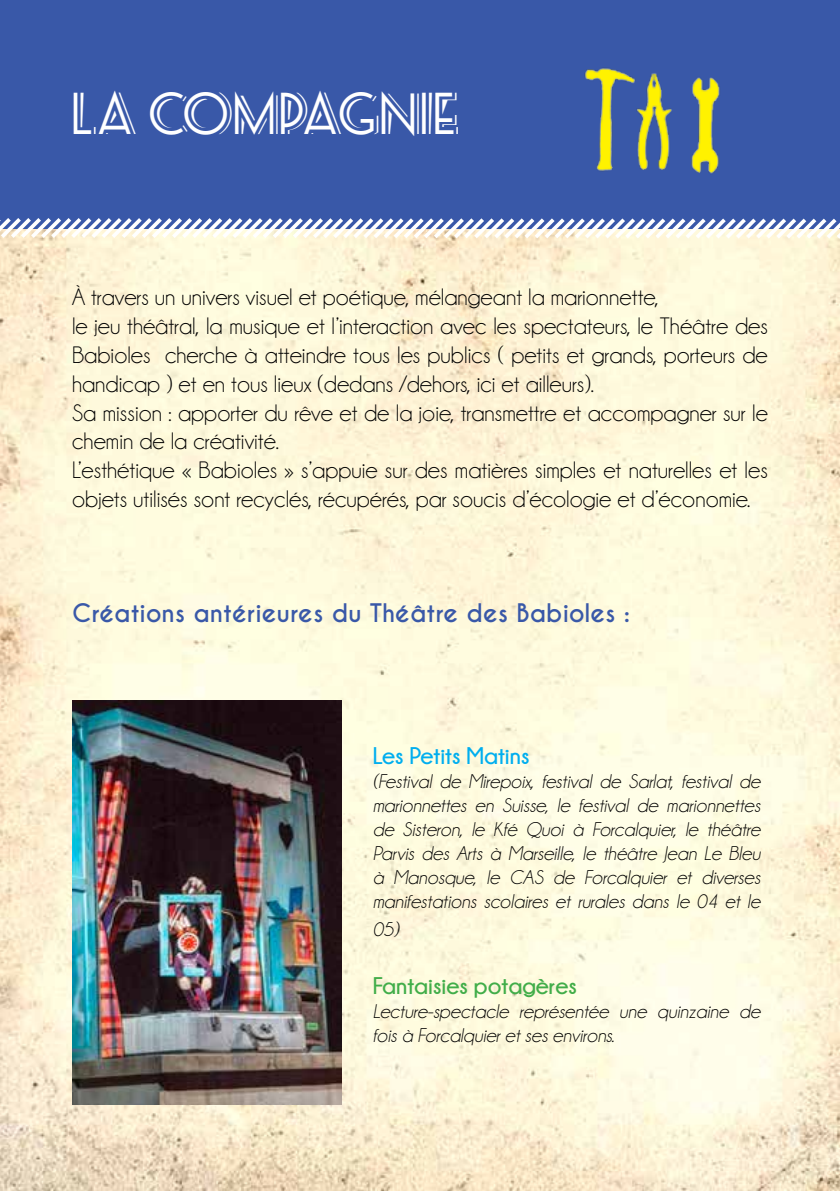
<style>
.page{position:relative;width:840px;height:1191px;background:#fff}
.page>*{position:absolute;margin:0;border:0;box-sizing:border-box;transform-origin:0 0}
.t1{font:48px "Seaside Resort NF";color:#fff}
.t2{font:24px/28.8px "Champagne&Limousines";color:#000}
.t3{font:700 24px "Caviar Dreams";color:#3958a8}
.t4{font:700 24px "Champagne&Limousines";color:#41ad49}
.t5{font:700 24px "Champagne&Limousines";color:#00aeef}
.t6{font:italic 20px/24px "Champagne&Limousines";color:#000;text-align:justify}
</style>
<div class="page">
<img style="left:0;top:243px;width:839px;height:948px">
<div style="left:0;top:0;width:839px;height:228px;background:#3958a8"></div>
<svg style="left:0;top:218px;width:839px;height:25px"></svg>
<img style="left:584px;top:67px;width:136px;height:107px">
<img style="left:72px;top:701px;width:269px;height:404px">
<h1 class="t1" style="left:72px;top:80px;width:389px">LA COMPAGNIE</h1>
<p class="t2" style="left:72px;top:283px;width:697px">À travers un univers visuel et poétique, mélangeant la marionnette,<br>le jeu théâtral, la musique et l’interaction avec les spectateurs, le Théâtre des Babioles cherche à atteindre tous les publics ( petits et grands, porteurs de handicap ) et en tous lieux (dedans /dehors, ici et ailleurs).<br>Sa mission : apporter du rêve et de la joie, transmettre et accompagner sur le chemin de la créativité.<br>L’esthétique « Babioles » s’appuie sur des matières simples et naturelles et les objets utilisés sont recyclés, récupérés, par soucis d’écologie et d’économie.</p>
<p class="t3" style="left:72px;top:598px;width:559px">Créations antérieures du Théâtre des Babioles :</p>
<p class="t5" style="left:372px;top:742px;width:158px">Les Petits Matins</p>
<p class="t6" style="left:372px;top:769px;width:389px">(Festival de Mirepoix, festival de Sarlat, festival de marionnettes en Suisse, le festival de marionnettes de Sisteron, le Kfé Quoi à Forcalquier, le théâtre Parvis des Arts à Marseille, le théâtre Jean Le Bleu à Manosque, le CAS de Forcalquier et diverses manifestations scolaires et rurales dans le 04 et le</p>
<p class="t6" style="left:372px;top:918px;width:28px">05)</p>
<p class="t4" style="left:372px;top:972px;width:206px">Fantaisies potagères</p>
<p class="t6" style="left:372px;top:999px;width:389px">Lecture-spectacle représentée une quinzaine de fois à Forcalquier et ses environs.</p>
</div>
